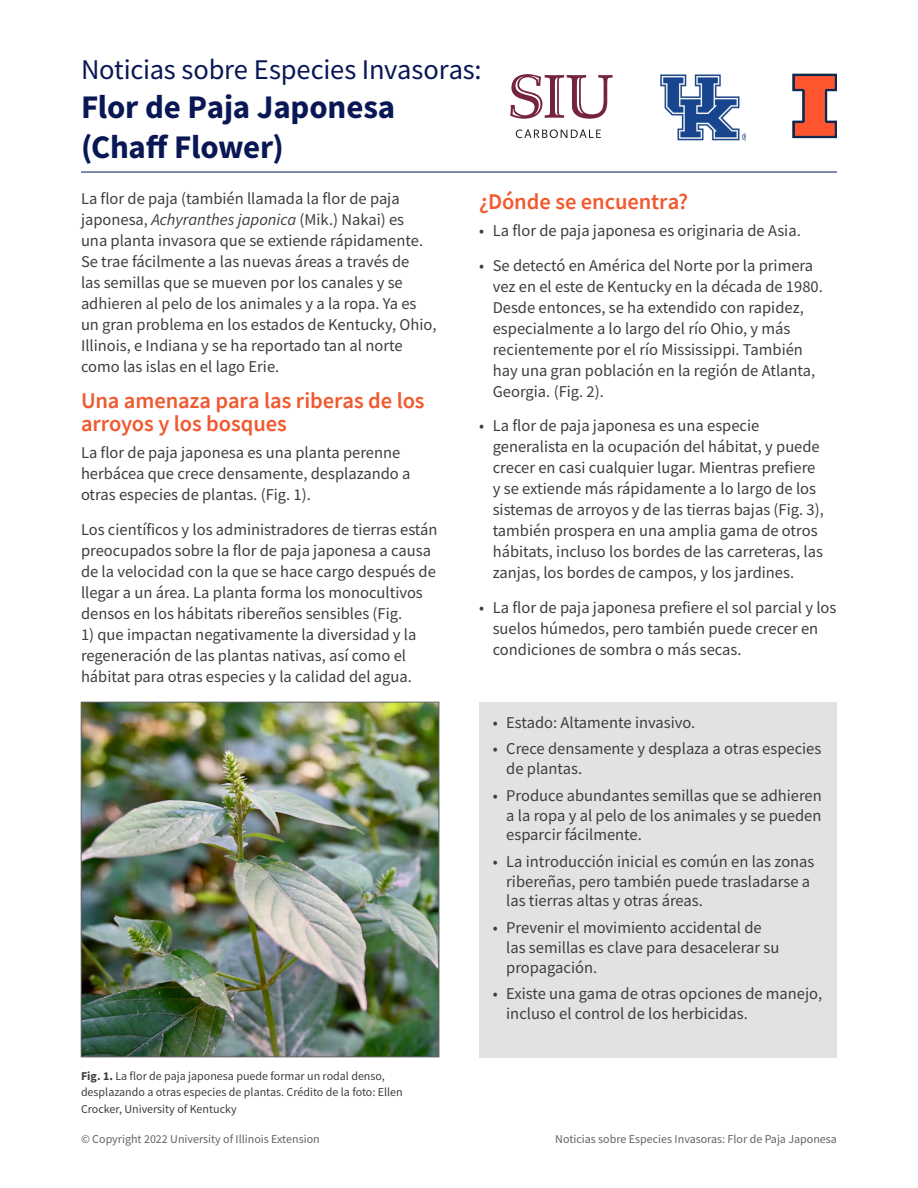
<style>
.page{position:relative;width:918px;height:1188px;background:#fff}
.page>*{position:absolute;margin:0;border:0;box-sizing:border-box;transform-origin:0 0}
.t1{font:700 33px/39.6px "Source Sans Pro";letter-spacing:-.005em;color:#091855}
.Subtitle{font:28.5px "Source Sans Pro";letter-spacing:-.005em;color:#091855}
.t2{font:600 22.5px/22.5px "Source Sans Pro";letter-spacing:-.005em;color:#f1592f}
.Body_Copy{font:16.5px/21px "Source Sans Pro";color:#3e3e3f}
.Image_Caption{font:12px/16.5px "Source Sans Pro";color:#3e3e3f}
.t3{font:12px "Source Sans Pro";color:#636366}
.s1{font-style:italic}
.s2{font-weight:700}
</style>
<div class="page">
<hr style="left:81px;top:172px;width:756px;height:1px;background:#091855">
<svg style="left:793px;top:74px;width:44px;height:64px"></svg>
<img style="left:661px;top:74px;width:84px;height:67px">
<svg style="left:516px;top:129px;width:85px;height:9px"></svg>
<svg style="left:510px;top:74px;width:103px;height:45px"></svg>
<img style="left:83px;top:704px;width:354px;height:351px">
<div style="left:81px;top:702px;width:358px;height:355px;border:1px solid #636366"></div>
<div style="left:479px;top:702px;width:358px;height:355px;background:#e1e2e4"></div>
<h1 class="Subtitle" style="left:81px;top:51px;width:402px">Noticias sobre Especies Invasoras:</h1>
<p class="t1" style="left:81px;top:87px;width:316px">Flor de Paja Japonesa (Chaff Flower)</p>
<p class="Body_Copy" style="left:81px;top:188px;width:357px">La flor de paja (también llamada la flor de paja japonesa, <span class="s1">Achyranthes japonica</span> (Mik.) Nakai) es<br>una planta invasora que se extiende rápidamente.<br>Se trae fácilmente a las nuevas áreas a través de<br>las semillas que se mueven por los canales y se adhieren al pelo de los animales y a la ropa. Ya es un gran problema en los estados de Kentucky, Ohio, Illinois, e Indiana y se ha reportado tan al norte como las islas en el lago Erie.</p>
<h2 class="t2" style="left:81px;top:389px;width:345px">Una amenaza para las riberas de los arroyos y los bosques</h2>
<p class="Body_Copy" style="left:81px;top:442px;width:331px">La flor de paja japonesa es una planta perenne herbácea que crece densamente, desplazando a otras especies de plantas. (Fig. 1).</p>
<p class="Body_Copy" style="left:81px;top:519px;width:358px">Los científicos y los administradores de tierras están preocupados sobre la flor de paja japonesa a causa de la velocidad con la que se hace cargo después de llegar a un área. La planta forma los monocultivos densos en los hábitats ribereños sensibles (Fig.</p>
<p class="Body_Copy" style="left:81px;top:624px;width:337px">1) que impactan negativamente la diversidad y la regeneración de las plantas nativas, así como el hábitat para otras especies y la calidad del agua.</p>
<h2 class="t2" style="left:479px;top:190px;width:210px">¿Dónde se encuentra?</h2>
<p class="Body_Copy" style="left:479px;top:220px;width:323px">• La flor de paja japonesa es originaria de Asia.</p>
<p class="Body_Copy" style="left:493px;top:255px;width:332px;text-indent:-14px">• Se detectó en América del Norte por la primera vez en el este de Kentucky en la década de 1980.<br>Desde entonces, se ha extendido con rapidez, especialmente a lo largo del río Ohio, y más recientemente por el río Mississippi. También hay una gran población en la región de Atlanta, Georgia. (Fig. 2).</p>
<p class="Body_Copy" style="left:493px;top:415px;width:333px;text-indent:-14px">• La flor de paja japonesa es una especie generalista en la ocupación del hábitat, y puede crecer en casi cualquier lugar. Mientras prefiere y se extiende más rápidamente a lo largo de los sistemas de arroyos y de las tierras bajas (Fig. 3), también prospera en una amplia gama de otros hábitats, incluso los bordes de las carreteras, las zanjas, los bordes de campos, y los jardines.</p>
<p class="Body_Copy" style="left:493px;top:597px;width:345px;text-indent:-14px">• La flor de paja japonesa prefiere el sol parcial y los suelos húmedos, pero también puede crecer en condiciones de sombra o más secas.</p>
<p class="Image_Caption" style="left:81px;top:1067px;width:323px"><span class="s2">Fig. 1.</span> La flor de paja japonesa puede formar un rodal denso, desplazando a otras especies de plantas. Crédito de la foto: Ellen<br>Crocker, University of Kentucky</p>
<p class="Body_Copy" style="left:493px;top:712px;width:204px">• Estado: Altamente invasivo.</p>
<p class="Body_Copy" style="left:506px;top:739px;width:317px;line-height:19.8px;text-indent:-14px">• Crece densamente y desplaza a otras especies de plantas.</p>
<p class="Body_Copy" style="left:506px;top:785px;width:317px;line-height:19.8px;text-align:justify;text-indent:-14px">• Produce abundantes semillas que se adhieren a la ropa y al pelo de los animales y se pueden esparcir fácilmente.</p>
<p class="Body_Copy" style="left:506px;top:851px;width:310px;line-height:19.8px;text-indent:-14px">• La introducción inicial es común en las zonas ribereñas, pero también puede trasladarse a las tierras altas y otras áreas.</p>
<p class="Body_Copy" style="left:506px;top:918px;width:275px;line-height:19.8px;text-indent:-14px">• Prevenir el movimiento accidental de las semillas es clave para desacelerar su propagación.</p>
<p class="Body_Copy" style="left:506px;top:984px;width:317px;line-height:19.8px;text-indent:-14px">• Existe una gama de otras opciones de manejo, incluso el control de los herbicidas.</p>
<p class="t3" style="left:81px;top:1131px;width:240px">© Copyright 2022 University of Illinois Extension</p>
<p class="t3" style="left:555px;top:1131px;width:283px">Noticias sobre Especies Invasoras: Flor de Paja Japonesa</p>
</div>
